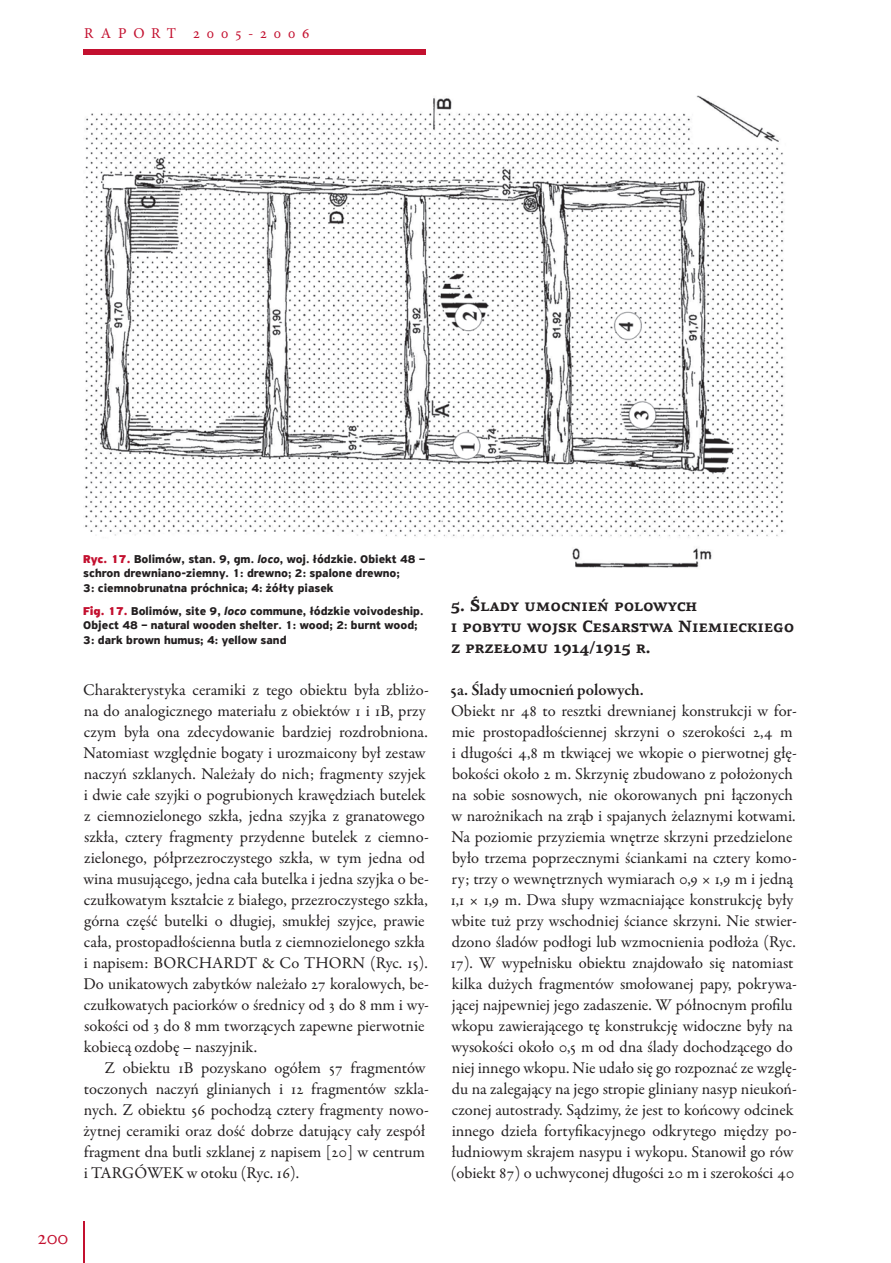
<style>
.page{position:relative;width:891px;height:1263px;background:#fff}
.page>*{position:absolute;margin:0;border:0;box-sizing:border-box;transform-origin:0 0}
.t1{font:21px "Adobe Garamond Pro";color:#c3102f}
.t2{font:16.5px/21px "Garamond Premr Pro";letter-spacing:.005em;color:#231f20}
.t3{font:700 16.5px/21px "PF Agora Serif Pro";color:#231f20}
.t4{font:600 16.5px "Garamond Premr Pro";color:#231f20}
.t5{font:15px "Minion Pro";letter-spacing:.45em;color:#c3102f}
.t6{font:700 12px/14.4px "PF Highway Sans Pro";color:#231f20}
.s1{font-weight:900;color:#c3102f}
.s2{font-style:italic}
.s3{font-family:"Adobe Garamond Pro"}
</style>
<div class="page">
<div style="left:83px;top:50px;width:343px;height:5px;background:#c3102f"></div>
<hr style="left:83px;top:1221px;width:1px;height:42px;background:#c3102f">
<img style="left:85px;top:95px;width:699px;height:473px">
<p class="t5" style="left:84px;top:24px;width:227px">RAPORT 2005-2006</p>
<p class="t6" style="left:83px;top:552px;width:343px"><span class="s1">Ryc. 17.</span> Bolimów, stan. 9, gm. <span class="s2">loco</span>, woj. łódzkie. Obiekt 48 – schron drewniano-ziemny. 1: drewno; 2: spalone drewno;<br>3: ciemnobrunatna próchnica; 4: żółty piasek</p>
<p class="t6" style="left:83px;top:604px;width:342px"><span class="s1">Fig. 17.</span> Bolimów, site 9, <span class="s2">loco</span> commune, łódzkie voivodeship.<br>Object 48 – natural wooden shelter. 1: wood; 2: burnt wood;<br>3: dark brown humus; 4: yellow sand</p>
<p class="t2" style="left:83px;top:679px;width:347px">Charakterystyka ceramiki z tego obiektu była zbliżo&shy;na do analogicznego materiału z obiektów 1 i 1B, przy czym była ona zdecydowanie bardziej rozdrobniona.<br>Natomiast względnie bogaty i urozmaicony był zestaw naczyń szklanych. Należały do nich; fragmenty szyjek i dwie całe szyjki o pogrubionych krawędziach butelek z ciemnozielonego szkła, jedna szyjka z granatowego szkła, cztery fragmenty przydenne butelek z ciemno&shy;zielonego, półprzezroczystego szkła, w tym jedna od wina musującego, jedna cała butelka i jedna szyjka o be&shy;czułkowatym kształcie z białego, przezroczystego szkła, górna część butelki o długiej, smukłej szyjce, prawie cała, prostopadłościenna butla z ciemnozielonego szkła i napisem: BORCHARDT &amp; Co THORN (Ryc. 15).<br>Do unikatowych zabytków należało 27 koralowych, be&shy;czułkowatych paciorków o średnicy od 3 do 8 mm i wy&shy;sokości od 3 do 8 mm tworzących zapewne pierwotnie kobiecą ozdobę – naszyjnik.</p>
<p class="t2" style="left:83px;top:1057px;width:347px;text-indent:21px">Z obiektu 1B pozyskano ogółem 57 fragmentów toczonych naczyń glinianych i 12 fragmentów szkla&shy;nych. Z obiektu 56 pochodzą cztery fragmenty nowo&shy;żytnej ceramiki oraz dość dobrze datujący cały zespół fragment dna butli szklanej z napisem [20] w centrum i TARGÓWEK w otoku (Ryc. 16).</p>
<p class="t1" style="left:38px;top:1224px;width:32px">200</p>
<p class="t3" style="left:451px;top:595px;width:345px">5. Ślady umocnień polowych<br>i pobytu wojsk Cesarstwa Niemieckiego z przełomu 1914/1915 r.</p>
<p class="t4" style="left:450px;top:679px;width:195px">5a. Ślady umocnień polowych.</p>
<p class="t2" style="left:450px;top:700px;width:348px">Obiekt nr 48 to resztki drewnianej konstrukcji w for&shy;mie prostopadłościennej skrzyni o szerokości 2,4 m i długości 4,8 m tkwiącej we wkopie o pierwotnej głę&shy;bokości około 2 m. Skrzynię zbudowano z położonych na sobie sosnowych, nie okorowanych pni łączonych w narożnikach na zrąb i spajanych żelaznymi kotwami.<br>Na poziomie przyziemia wnętrze skrzyni przedzielone było trzema poprzecznymi ściankami na cztery komo&shy;ry; trzy o wewnętrznych wymiarach 0,9 <span class="s3">×</span> 1,9 m i jedną 1,1 <span class="s3">×</span> 1,9 m. Dwa słupy wzmacniające konstrukcję były wbite tuż przy wschodniej ściance skrzyni. Nie stwier&shy;dzono śladów podłogi lub wzmocnienia podłoża (Ryc.<br>17). W wypełnisku obiektu znajdowało się natomiast kilka dużych fragmentów smołowanej papy, pokrywa&shy;jącej najpewniej jego zadaszenie. W północnym profilu wkopu zawierającego tę konstrukcję widoczne były na wysokości około 0,5 m od dna ślady dochodzącego do niej innego wkopu. Nie udało się go rozpoznać ze wzglę&shy;du na zalegający na jego stropie gliniany nasyp nieukoń&shy;czonej autostrady. Sądzimy, że jest to końcowy odcinek innego dzieła fortyfikacyjnego odkrytego między po&shy;łudniowym skrajem nasypu i wykopu. Stanowił go rów (obiekt 87) o uchwyconej długości 20 m i szerokości 40</p>
</div>
